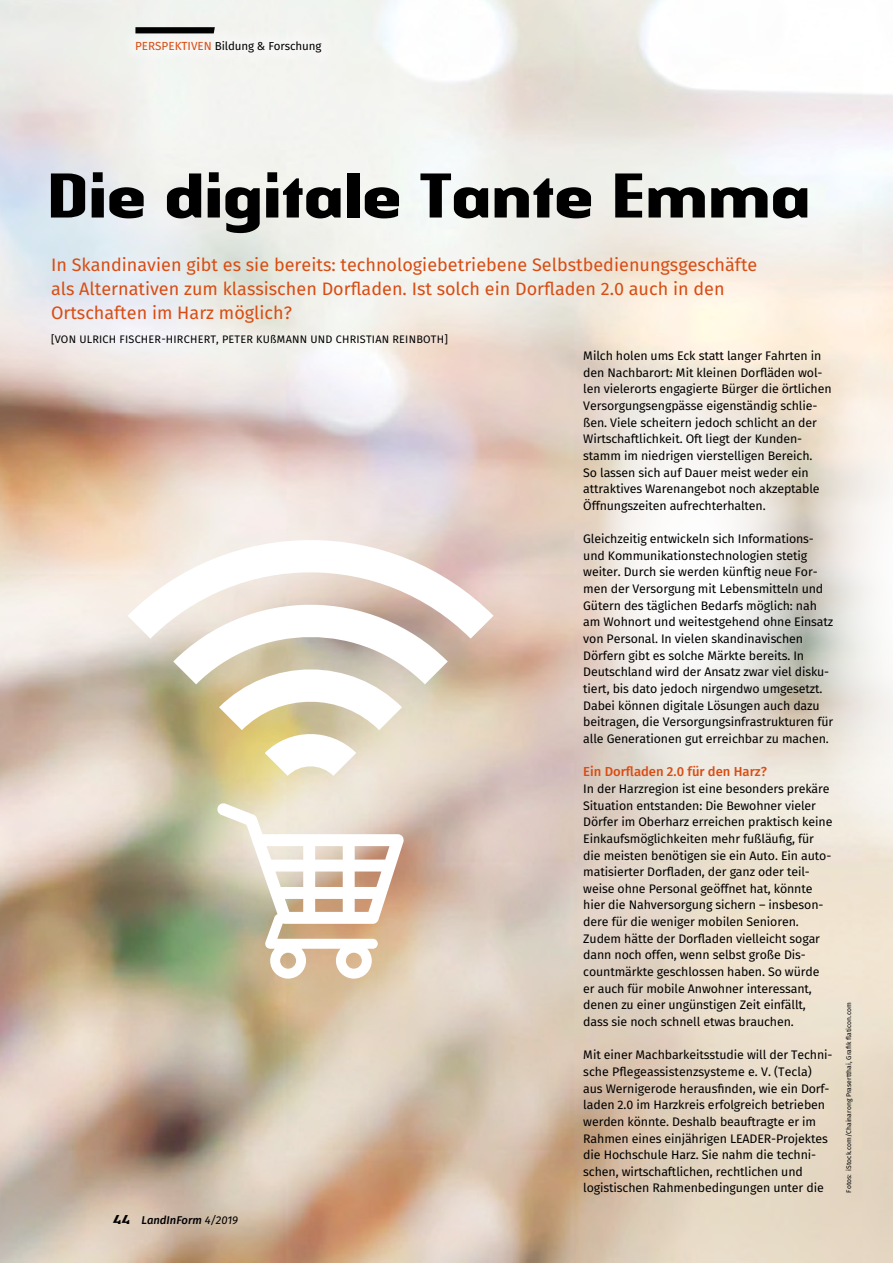
<style>
.page{position:relative;width:893px;height:1263px;background:#fff}
.page>*{position:absolute;margin:0;border:0;box-sizing:border-box;transform-origin:0 0}
.t1{font:700 66px "Authentic Sans Std";letter-spacing:-.05em;color:#000}
.t2{font:18px/24px "Fira Sans";color:#d94c12}
.t3{font:500 13.05px "Fira Sans";color:#d94c12}
.t4{font:12.3px/16.6px "Fira Sans";letter-spacing:-.01em;color:#000}
.t5{font:11.55px "Fira Sans";letter-spacing:-.01em;color:#000}
.t6{font:italic 500 11.25px "Fira Sans";color:#000}
.t7{font:10.8px "Fira Sans";letter-spacing:.02em;color:#000}
.t8{font:6.75px "Fira Sans";color:#000}
.s1{font-size:11.7px;color:#d94c12}
.s2{font-family:"Authentic Sans Std";font-weight:700;font-style:normal;font-size:13.5px}
.s3{font-weight:400}
</style>
<div class="page">
<img style="left:0;top:0;width:893px;height:1263px">
<div style="left:123px;top:27px;width:212px;height:39px;background:#f5f5f3"></div>
<svg style="left:135px;top:27px;width:80px;height:6px"></svg>
<svg style="left:128px;top:515px;width:365px;height:124px"></svg>
<svg style="left:173px;top:586px;width:275px;height:190px"></svg>
<svg style="left:217px;top:802px;width:187px;height:177px"></svg>
<svg style="left:592px;top:364px;width:218px;height:429px"></svg>
<svg style="left:795px;top:310px;width:98px;height:567px"></svg>
<p class="t5" style="left:135px;top:38px;width:188px"><span class="s1">PERSPEKTIVEN</span> Bildung &amp; Forschung</p>
<h1 class="t1" style="left:46px;top:153px;width:768px">Die digitale Tante Emma</h1>
<h2 class="t2" style="left:51px;top:254px;width:708px">In Skandinavien gibt es sie bereits: technologiebetriebene Selbstbedienungsgeschäfte als Alternativen zum klassischen Dorfladen. Ist solch ein Dorfladen 2.0 auch in den<br>Ortschaften im Harz möglich?</h2>
<p class="t7" style="left:51px;top:332px;width:398px">[VON ULRICH FISCHER-HIRCHERT, PETER KUßMANN UND CHRISTIAN REINBOTH]</p>
<p class="t6" style="left:113px;top:1212px;width:127px"><span class="s2">44</span> LandInForm <span class="s3">4/2019</span></p>
<p class="t4" style="left:583px;top:348px;width:250px">Milch holen ums Eck statt langer Fahrten in den Nachbarort: Mit kleinen Dorfläden wol&shy;len vielerorts engagierte Bürger die örtlichen Versorgungsengpässe eigenständig schlie&shy;ßen. Viele scheitern jedoch schlicht an der Wirtschaftlichkeit. Oft liegt der Kunden&shy;stamm im niedrigen vierstelligen Bereich.<br>So lassen sich auf Dauer meist weder ein attraktives Warenangebot noch akzeptable Öffnungszeiten aufrechterhalten.</p>
<p class="t4" style="left:583px;top:531px;width:252px">Gleichzeitig entwickeln sich Informations&shy;und Kommunikationstechnologien stetig weiter. Durch sie werden künftig neue For&shy;men der Versorgung mit Lebensmitteln und Gütern des täglichen Bedarfs möglich: nah am Wohnort und weitestgehend ohne Einsatz von Personal. In vielen skandinavischen Dörfern gibt es solche Märkte bereits. In Deutschland wird der Ansatz zwar viel disku&shy;tiert, bis dato jedoch nirgendwo umgesetzt.<br>Dabei können digitale Lösungen auch dazu beitragen, die Versorgungsinfrastrukturen für alle Generationen gut erreichbar zu machen.</p>
<p class="t3" style="left:583px;top:762px;width:185px">Ein Dorfladen 2.0 für den Harz?</p>
<p class="t4" style="left:583px;top:781px;width:251px">In der Harzregion ist eine besonders prekäre Situation entstanden: Die Bewohner vieler Dörfer im Oberharz erreichen praktisch keine Einkaufsmöglichkeiten mehr fußläufig, für die meisten benötigen sie ein Auto. Ein auto&shy;matisierter Dorfladen, der ganz oder teil&shy;weise ohne Personal geöffnet hat, könnte hier die Nahversorgung sichern – insbeson&shy;dere für die weniger mobilen Senioren.<br>Zudem hätte der Dorfladen vielleicht sogar dann noch offen, wenn selbst große Dis&shy;countmärkte geschlossen haben. So würde er auch für mobile Anwohner interessant, denen zu einer ungünstigen Zeit einfällt, dass sie noch schnell etwas brauchen.</p>
<p class="t4" style="left:583px;top:1047px;width:251px">Mit einer Machbarkeitsstudie will der Techni&shy;sche Pflegeassistenzsysteme e. V. (Tecla) aus Wernigerode herausfinden, wie ein Dorf&shy;laden 2.0 im Harzkreis erfolgreich betrieben werden könnte. Deshalb beauftragte er im Rahmen eines einjährigen LEADER-Projektes die Hochschule Harz. Sie nahm die techni&shy;schen, wirtschaftlichen, rechtlichen und logistischen Rahmenbedingungen unter die</p>
<p class="t8" style="left:844px;top:1192px;width:192px;rotate:-90deg">Fotos: iStock.com/Chainarong Prasertthai, Grafik flaticon.com</p>
</div>
